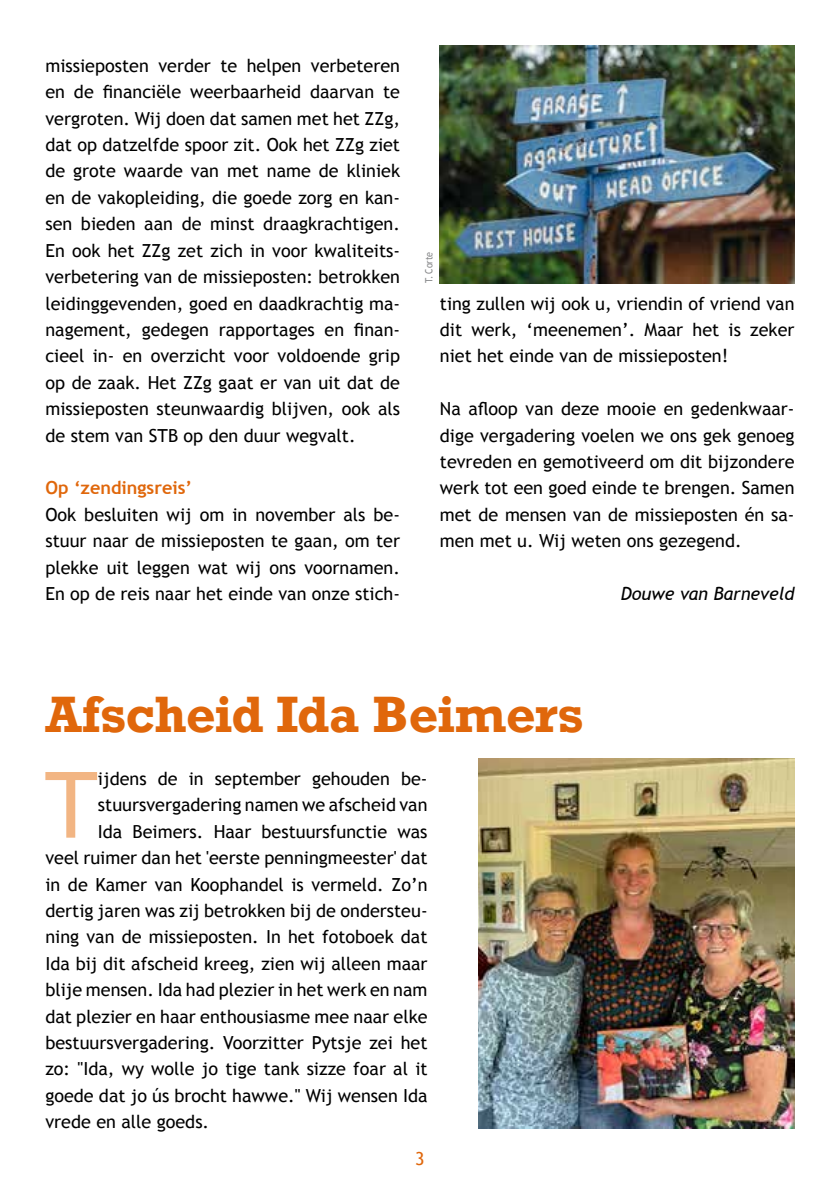
<style>
.page{position:relative;width:840px;height:1191px;background:#fff}
.page>*{position:absolute;margin:0;border:0;box-sizing:border-box;transform-origin:0 0}
.t1{font:91.8px "Trebuchet MS";color:#f2b583}
.t2{font:700 48px "Rockwell";letter-spacing:-.01em;color:#e0670b}
.t3{font:18px/26.4px "Trebuchet MS";color:#000;text-align:justify}
.t4{font:italic 18px "Trebuchet MS";color:#000}
.t5{font:700 18px "Trebuchet MS";color:#e0670b}
.t6{font:18px "Trebuchet MS";color:#e0670b}
.t7{font:10px "Trebuchet MS";letter-spacing:-.01em;color:#87888a;scale:.9 1}
</style>
<div class="page">
<img style="left:439px;top:45px;width:355px;height:238px">
<img style="left:478px;top:758px;width:316px;height:370px">
<p class="t3" style="left:45px;top:52px;width:356px">missieposten verder te helpen verbeteren en de financiële weerbaarheid daarvan te vergroten. Wij doen dat samen met het ZZg, dat op datzelfde spoor zit. Ook het ZZg ziet de grote waarde van met name de kliniek en de vakopleiding, die goede zorg en kan&shy;sen bieden aan de minst draagkrachtigen.<br>En ook het ZZg zet zich in voor kwaliteits&shy;verbetering van de missieposten: betrokken leidinggevenden, goed en daadkrachtig ma&shy;nagement, gedegen rapportages en finan&shy;cieel in- en overzicht voor voldoende grip op de zaak. Het ZZg gaat er van uit dat de missieposten steunwaardig blijven, ook als de stem van STB op den duur wegvalt.</p>
<p class="t5" style="left:45px;top:477px;width:148px">Op ‘zendingsreis’</p>
<p class="t3" style="left:45px;top:501px;width:356px">Ook besluiten wij om in november als be&shy;stuur naar de missieposten te gaan, om ter plekke uit leggen wat wij ons voornamen.<br>En op de reis naar het einde van onze stich-</p>
<p class="t7" style="left:422px;top:283px;width:36px;rotate:-90deg">T. Corte</p>
<p class="t3" style="left:439px;top:290px;width:356px">ting zullen wij ook u, vriendin of vriend van dit werk, ‘meenemen’. Maar het is zeker niet het einde van de missieposten!</p>
<p class="t3" style="left:439px;top:396px;width:356px">Na afloop van deze mooie en gedenkwaar&shy;dige vergadering voelen we ons gek genoeg tevreden en gemotiveerd om dit bijzondere werk tot een goed einde te brengen. Samen met de mensen van de missieposten én sa&shy;men met u. Wij weten ons gezegend.</p>
<p class="t4" style="left:620px;top:583px;width:175px">Douwe van Barneveld</p>
<h2 class="t2" style="left:46px;top:683px;width:538px">Afscheid Ida Beimers</h2>
<h1 class="t1" style="left:45px;top:751px;width:55px">T</h1>
<p class="t3" style="left:98px;top:765px;width:331px">ijdens de in september gehouden be-</p>
<p class="t3" style="left:98px;top:792px;width:331px">stuursvergadering namen we afscheid van</p>
<p class="t3" style="left:98px;top:818px;width:331px">Ida Beimers. Haar bestuursfunctie was</p>
<p class="t3" style="left:45px;top:844px;width:383px">veel ruimer dan het 'eerste penningmeester' dat</p>
<p class="t3" style="left:45px;top:871px;width:383px">in de Kamer van Koophandel is vermeld. Zo’n</p>
<p class="t3" style="left:45px;top:897px;width:383px">dertig jaren was zij betrokken bij de ondersteu-</p>
<p class="t3" style="left:45px;top:924px;width:383px">ning van de missieposten. In het fotoboek dat</p>
<p class="t3" style="left:45px;top:950px;width:383px">Ida bij dit afscheid kreeg, zien wij alleen maar</p>
<p class="t3" style="left:45px;top:976px;width:383px">blije mensen. Ida had plezier in het werk en nam</p>
<p class="t3" style="left:45px;top:1003px;width:383px">dat plezier en haar enthousiasme mee naar elke</p>
<p class="t3" style="left:45px;top:1029px;width:383px">bestuursvergadering. Voorzitter Pytsje zei het</p>
<p class="t3" style="left:45px;top:1056px;width:383px">zo: "Ida, wy wolle jo tige tank sizze foar al it</p>
<p class="t3" style="left:45px;top:1082px;width:383px">goede dat jo ús brocht hawwe." Wij wensen Ida</p>
<p class="t3" style="left:45px;top:1109px;width:165px">vrede en alle goeds.</p>
<p class="t6" style="left:415px;top:1147px;width:11px">3</p>
</div>
